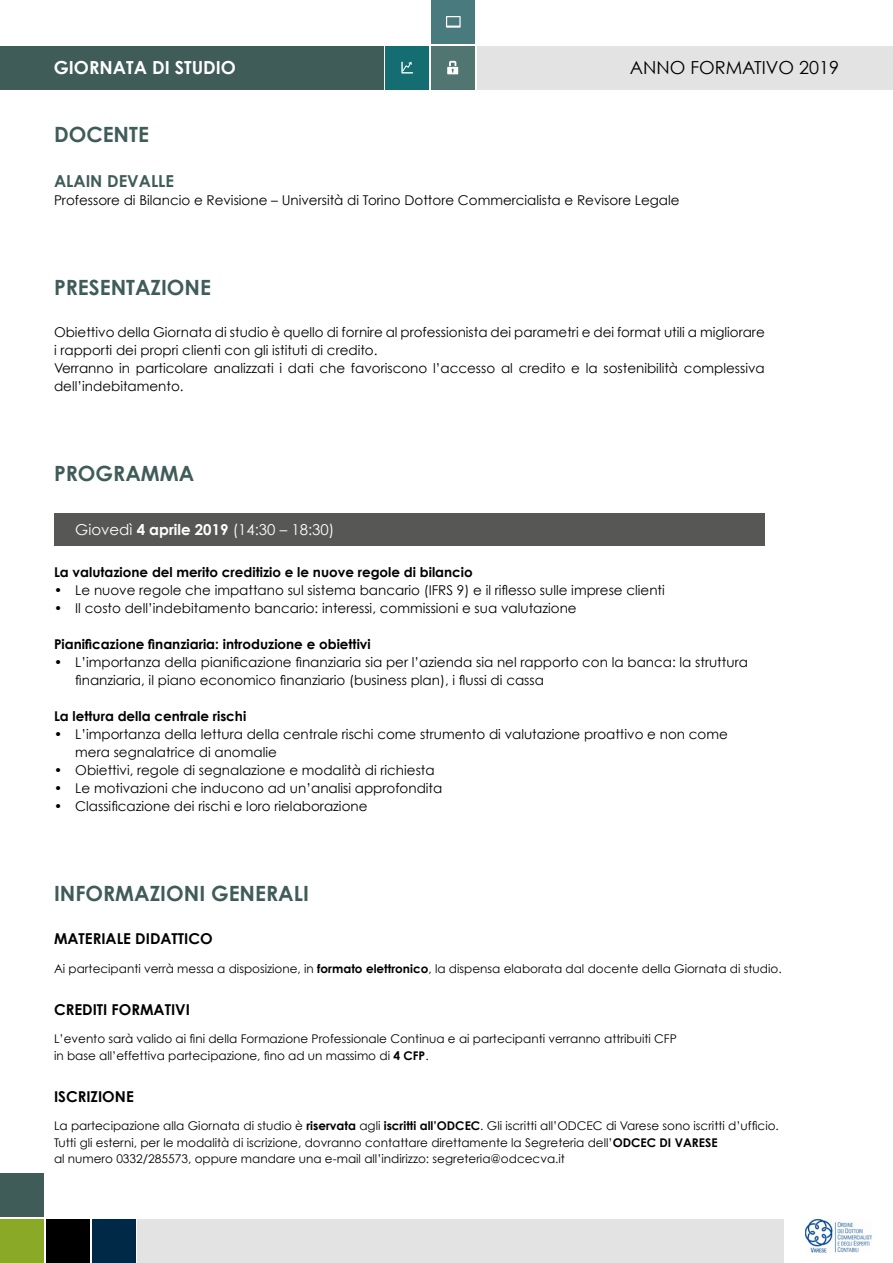
<style>
.page{position:relative;width:893px;height:1263px;background:#fff}
.page>*{position:absolute;margin:0;border:0;box-sizing:border-box;transform-origin:0 0}
.t1{font:700 21px "Century Gothic";color:#3f5c59}
.t2{font:18px "Century Gothic";color:#000}
.t3{font:700 18px "Century Gothic";color:#fff}
.t4{font:700 16.5px "Century Gothic";color:#3f5c59}
.t5{font:700 15px "Century Gothic";color:#000}
.t6{font:15px "Century Gothic";color:#fff}
.t7{font:13.5px/18px "Century Gothic";color:#000}
.t8{font:700 13.5px "Century Gothic";color:#000}
.t9{font:12px/16.5px "Century Gothic";color:#000}
.s1{font-weight:700}
</style>
<div class="page">
<div style="left:0;top:46px;width:384px;height:43px;background:#3f5c59"></div>
<div style="left:477px;top:46px;width:416px;height:43px;background:#e3e3e3"></div>
<div style="left:431px;top:46px;width:44px;height:43px;background:#517672"></div>
<div style="left:431px;top:0;width:44px;height:44px;background:#487a7e"></div>
<div style="left:385px;top:46px;width:44px;height:43px;background:#146d71"></div>
<svg style="left:447px;top:61px;width:11px;height:13px"></svg>
<svg style="left:446px;top:16px;width:15px;height:12px"></svg>
<svg style="left:401px;top:62px;width:12px;height:12px"></svg>
<div style="left:0;top:1219px;width:44px;height:44px;background:#8aa927"></div>
<div style="left:0;top:1173px;width:44px;height:44px;background:#3f5c59"></div>
<div style="left:92px;top:1219px;width:44px;height:44px;background:#002847"></div>
<div style="left:138px;top:1219px;width:646px;height:44px;background:#e3e3e3"></div>
<div style="left:46px;top:1219px;width:44px;height:44px;background:#000"></div>
<img style="left:805px;top:1219px;width:67px;height:33px">
<div style="left:54px;top:513px;width:711px;height:32px;background:#575756"></div>
<h2 class="t3" style="left:54px;top:56px;width:184px">GIORNATA DI STUDIO</h2>
<h2 class="t2" style="left:630px;top:57px;width:211px">ANNO FORMATIVO 2019</h2>
<h1 class="t1" style="left:54px;top:122px;width:96px">DOCENTE</h1>
<p class="t4" style="left:54px;top:170px;width:122px">ALAIN DEVALLE</p>
<p class="t7" style="left:54px;top:191px;width:627px">Professore di Bilancio e Revisione – Università di Torino Dottore Commercialista e Revisore Legale</p>
<h1 class="t1" style="left:54px;top:274px;width:159px">PRESENTAZIONE</h1>
<p class="t7" style="left:54px;top:323px;width:712px">Obiettivo della Giornata di studio è quello di fornire al professionista dei parametri e dei format utili a migliorare i rapporti dei propri clienti con gli istituti di credito.<br>Verranno in particolare analizzati i dati che favoriscono l’accesso al credito e la sostenibilità complessiva dell’indebitamento.</p>
<h1 class="t1" style="left:54px;top:460px;width:142px">PROGRAMMA</h1>
<p class="t6" style="left:75px;top:520px;width:261px">Giovedì <span class="s1">4 aprile 2019</span> (14:30 – 18:30)</p>
<p class="t8" style="left:54px;top:563px;width:420px">La valutazione del merito creditizio e le nuove regole di bilancio</p>
<p class="t7" style="left:54px;top:581px;width:612px">• Le nuove regole che impattano sul sistema bancario (IFRS 9) e il riflesso sulle imprese clienti</p>
<p class="t7" style="left:54px;top:599px;width:524px">• Il costo dell’indebitamento bancario: interessi, commissioni e sua valutazione</p>
<p class="t8" style="left:54px;top:635px;width:318px">Pianificazione finanziaria: introduzione e obiettivi</p>
<p class="t7" style="left:75px;top:653px;width:674px;text-indent:-21px">• L’importanza della pianificazione finanziaria sia per l’azienda sia nel rapporto con la banca: la struttura finanziaria, il piano economico finanziario (business plan), i flussi di cassa</p>
<p class="t8" style="left:54px;top:707px;width:194px">La lettura della centrale rischi</p>
<p class="t7" style="left:75px;top:725px;width:654px;text-indent:-21px">• L’importanza della lettura della centrale rischi come strumento di valutazione proattivo e non come mera segnalatrice di anomalie</p>
<p class="t7" style="left:54px;top:761px;width:382px">• Obiettivi, regole di segnalazione e modalità di richiesta</p>
<p class="t7" style="left:54px;top:779px;width:390px">• Le motivazioni che inducono ad un’analisi approfondita</p>
<p class="t7" style="left:54px;top:797px;width:315px">• Classificazione dei rischi e loro rielaborazione</p>
<h1 class="t1" style="left:54px;top:880px;width:256px">INFORMAZIONI GENERALI</h1>
<p class="t5" style="left:54px;top:929px;width:160px">MATERIALE DIDATTICO</p>
<p class="t9" style="left:54px;top:960px;width:729px">Ai partecipanti verrà messa a disposizione, in <span class="s1">formato elettronico</span>, la dispensa elaborata dal docente della Giornata di studio.</p>
<p class="t5" style="left:54px;top:1000px;width:137px">CREDITI FORMATIVI</p>
<p class="t9" style="left:54px;top:1030px;width:624px">L’evento sarà valido ai fini della Formazione Professionale Continua e ai partecipanti verranno attribuiti CFP in base all’effettiva partecipazione, fino ad un massimo di <span class="s1">4 CFP</span>.</p>
<p class="t5" style="left:54px;top:1087px;width:81px">ISCRIZIONE</p>
<p class="t9" style="left:54px;top:1117px;width:726px">La partecipazione alla Giornata di studio è <span class="s1">riservata</span> agli <span class="s1">iscritti all’ODCEC</span>. Gli iscritti all’ODCEC di Varese sono iscritti d’ufficio.<br>Tutti gli esterni, per le modalità di iscrizione, dovranno contattare direttamente la Segreteria dell’<span class="s1">ODCEC DI VARESE<br></span>al numero 0332/285573, oppure mandare una e-mail all’indirizzo: segreteria@odcecva.it</p>
</div>
